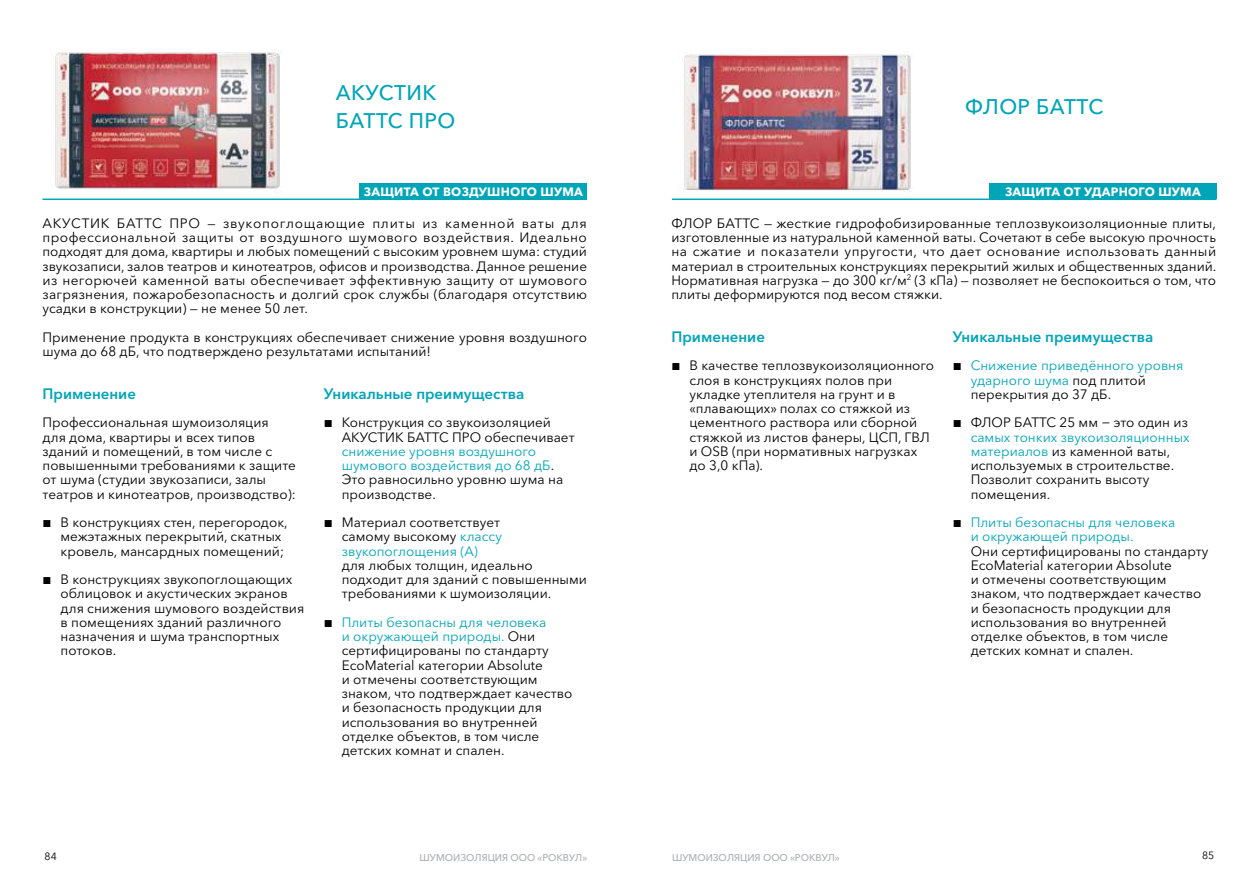
<style>
.page{position:relative;width:1259px;height:893px;background:#fff}
.page>*{position:absolute;margin:0;border:0;box-sizing:border-box;transform-origin:0 0}
.t1{font:500 21px/28.5px "Avenir Next Cyr";letter-spacing:.02em;color:#00a5b8}
.t2{font:600 15px "Avenir Next Cyr";color:#00a5b8}
.t3{font:13.5px/14.2px "Avenir Next Cyr";color:#000}
.t4{font:13.5px/14.2px "Avenir Next Cyr";color:#00a5b8}
.t5{font:700 12px "Avenir Next Cyr";letter-spacing:.02em;color:#fff}
.t6{font:10.5px "Avenir Next Cyr";color:#000}
.t7{font:500 9.75px "Avenir Next Cyr";color:#acaeb1}
.s1{font-family:"Arial";font-size:15px}
.s2{color:#000}
.s3{color:#00a5b8}
.s4{font-family:"Arial";font-size:15px;color:#000}
</style>
<div class="page">
<hr style="left:43px;top:199px;width:544px;height:1px;background:#00a5b8">
<img style="left:55px;top:52px;width:226px;height:141px">
<div style="left:360px;top:184px;width:227px;height:15px;background:#00a5b8"></div>
<hr style="left:672px;top:199px;width:544px;height:1px;background:#00a5b8">
<img style="left:684px;top:54px;width:227px;height:138px">
<div style="left:989px;top:184px;width:227px;height:15px;background:#00a5b8"></div>
<h1 class="t1" style="left:336px;top:78px;width:121px">АКУСТИК<br>БАТТС ПРО</h1>
<p class="t5" style="left:364px;top:184px;width:220px">ЗАЩИТА ОТ ВОЗДУШНОГО ШУМА</p>
<p class="t3" style="left:43px;top:216px;width:546px;text-align:justify">АКУСТИК БАТТС ПРО — звукопоглощающие плиты из каменной ваты для профессиональной защиты от воздушного шумового воздействия. Идеально подходят для дома, квартиры и любых помещений с высоким уровнем шума: студий звукозаписи, залов театров и кинотеатров, офисов и производства. Данное решение из негорючей каменной ваты обеспечивает эффективную защиту от шумового загрязнения, пожаробезопасность и долгий срок службы (благодаря отсутствию усадки в конструкции) — не менее 50 лет.</p>
<p class="t3" style="left:43px;top:330px;width:546px">Применение продукта в конструкциях обеспечивает снижение уровня воздушного шума до 68 дБ, что подтверждено результатами испытаний!</p>
<p class="t2" style="left:43px;top:384px;width:95px">Применение</p>
<p class="t3" style="left:43px;top:415px;width:255px">Профессиональная шумоизоляция<br>для дома, квартиры и всех типов зданий и помещений, в том числе с повышенными требованиями к защите от шума (студии звукозаписи, залы театров и кинотеатров, производство):</p>
<p class="t3" style="left:61px;top:515px;width:229px;text-indent:-18px"><span class="s1">■</span> В конструкциях стен, перегородок, межэтажных перекрытий, скатных кровель, мансардных помещений;</p>
<p class="t3" style="left:61px;top:572px;width:245px;text-indent:-18px"><span class="s1">■</span> В конструкциях звукопоглощающих облицовок и акустических экранов для снижения шумового воздействия в помещениях зданий различного назначения и шума транспортных потоков.</p>
<p class="t2" style="left:324px;top:384px;width:202px">Уникальные преимущества</p>
<p class="t3" style="left:342px;top:415px;width:234px;text-indent:-18px"><span class="s1">■</span> Конструкция со звукоизоляцией<br>АКУСТИК БАТТС ПРО обеспечивает</p>
<p class="t4" style="left:342px;top:444px;width:223px">снижение уровня воздушного шумового воздействия до 68 дБ<span class="s2">.<br>Это равносильно уровню шума на производстве.</span></p>
<p class="t3" style="left:342px;top:515px;width:162px;text-indent:-18px"><span class="s1">■</span> Материал соответствует самому высокому <span class="s3">классу звукопоглощения (А)</span></p>
<p class="t3" style="left:342px;top:558px;width:247px">для любых толщин, идеально подходит для зданий с повышенными требованиями к шумоизоляции.</p>
<p class="t3" style="left:342px;top:615px;width:232px;text-indent:-18px"><span class="s1">■</span> <span class="s3">Плиты безопасны для человека<br>и окружающей природы.</span> Они сертифицированы по стандарту<br>EcoMaterial категории Absolute<br>и отмечены соответствующим знаком, что подтверждает качество и безопасность продукции для использования во внутренней отделке объектов, в том числе детских комнат и спален.</p>
<h1 class="t1" style="left:965px;top:92px;width:139px">ФЛОР БАТТС</h1>
<p class="t5" style="left:1005px;top:184px;width:197px">ЗАЩИТА ОТ УДАРНОГО ШУМА</p>
<p class="t3" style="left:671px;top:216px;width:546px;text-align:justify">ФЛОР БАТТС — жесткие гидрофобизированные теплозвукоизоляционные плиты, изготовленные из натуральной каменной ваты. Сочетают в себе высокую прочность на сжатие и показатели упругости, что дает основание использовать данный материал в строительных конструкциях перекрытий жилых и общественных зданий.<br>Нормативная нагрузка — до 300 кг/м<sup>2</sup> (3 кПа) — позволяет не беспокоиться о том, что плиты деформируются под весом стяжки.</p>
<p class="t2" style="left:671px;top:327px;width:95px">Применение</p>
<p class="t3" style="left:689px;top:358px;width:246px;text-indent:-18px"><span class="s1">■</span> В качестве теплозвукоизоляционного слоя в конструкциях полов при укладке утеплителя на грунт и в «плавающих» полах со стяжкой из цементного раствора или сборной стяжкой из листов фанеры, ЦСП, ГВЛ и OSB (при нормативных нагрузках до 3,0 кПа).</p>
<p class="t2" style="left:952px;top:327px;width:202px">Уникальные преимущества</p>
<p class="t4" style="left:970px;top:358px;width:214px;text-indent:-18px"><span class="s4">■</span> Снижение приведённого уровня ударного шума <span class="s2">под плитой перекрытия до 37 дБ.</span></p>
<p class="t3" style="left:970px;top:415px;width:221px;text-indent:-18px"><span class="s1">■</span> ФЛОР БАТТС 25 мм − это один из <span class="s3">самых тонких звукоизоляционных материалов</span> из каменной ваты, используемых в строительстве.<br>Позволит сохранить высоту помещения.</p>
<p class="t4" style="left:970px;top:515px;width:206px;text-indent:-18px"><span class="s4">■</span> Плиты безопасны для человека и окружающей природы.</p>
<p class="t3" style="left:970px;top:544px;width:239px">Они сертифицированы по стандарту<br>EcoMaterial категории Absolute<br>и отмечены соответствующим знаком, что подтверждает качество и безопасность продукции для использования во внутренней отделке объектов, в том числе детских комнат и спален.</p>
<p class="t6" style="left:45px;top:850px;width:14px">84</p>
<p class="t6" style="left:1202px;top:849px;width:14px">85</p>
<p class="t7" style="left:419px;top:852px;width:169px">ШУМОИЗОЛЯЦИЯ ООО «РОКВУЛ»</p>
<p class="t7" style="left:672px;top:852px;width:169px">ШУМОИЗОЛЯЦИЯ ООО «РОКВУЛ»</p>
</div>
